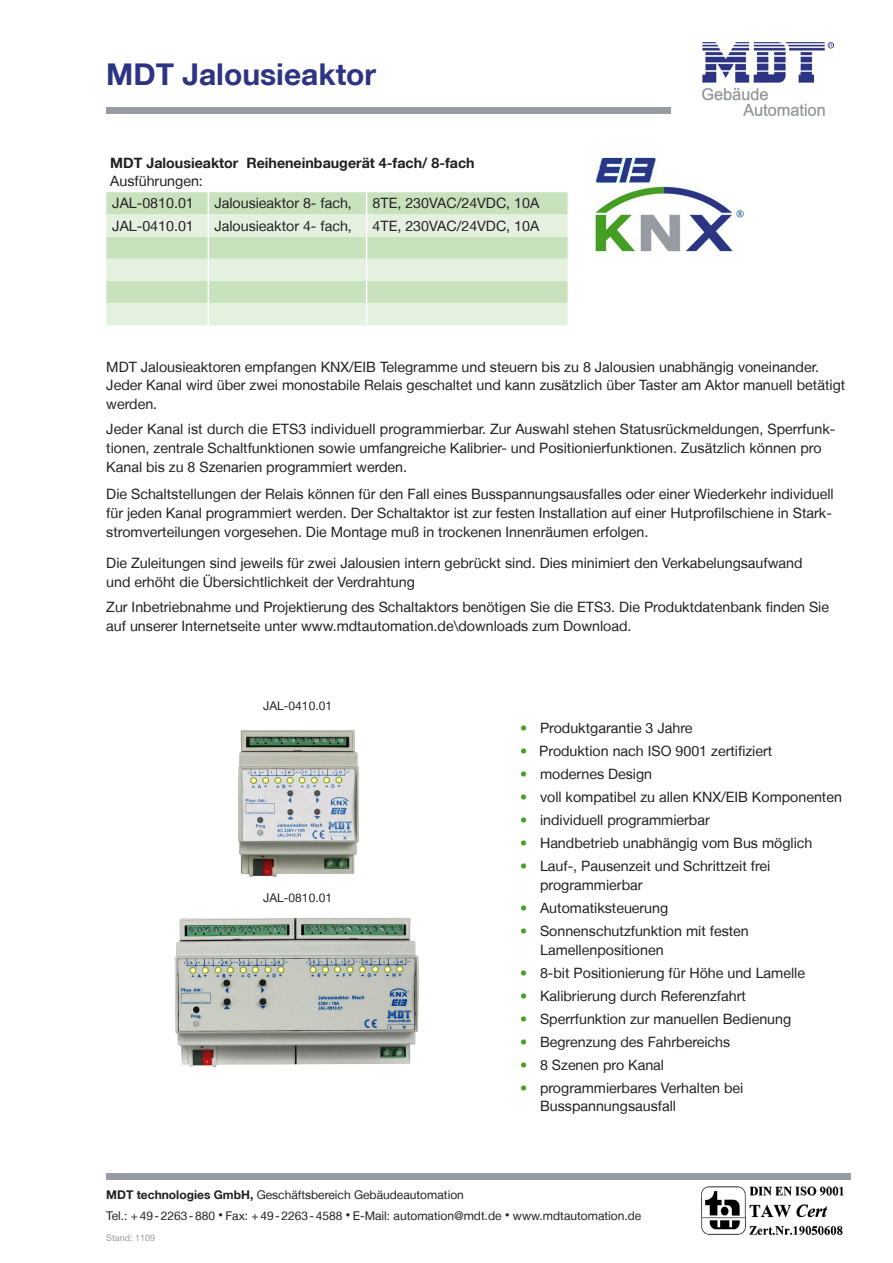
<style>
.page{position:relative;width:893px;height:1263px;background:#fff}
.page>*{position:absolute;margin:0;border:0;box-sizing:border-box;transform-origin:0 0}
.t1{font:700 30px "Helvetica Neue LT";color:#2d3484}
.t2{font:14.25px/18.8px "Helvetica Neue LT";color:#231f20}
.t3{font:700 14.25px/18.8px "Helvetica Neue LT";color:#231f20}
.td-data{font:12px/21px "Helvetica Neue LT";color:#231f20}
.t4{font:9px "Helvetica Neue LT";color:#979ca2}
.s1{font-weight:400}
.s2{color:#459f23}
.s3{font-weight:700}
.s4{font-size:9px}
</style>
<div class="page">
<img style="left:702px;top:43px;width:131px;height:73px">
<div style="left:106px;top:108px;width:564px;height:6px;background:#979ca2"></div>
<div style="left:106px;top:1174px;width:744px;height:6px;background:#979ca2"></div>
<img style="left:702px;top:1186px;width:142px;height:50px">
<img style="left:595px;top:157px;width:149px;height:95px">
<div style="left:106px;top:192px;width:462px;height:22px;background:#c7e2bd"></div>
<svg style="left:106px;top:214px;width:462px;height:111px;background:#d8ebd1"></svg>
<svg style="left:208px;top:192px;width:1px;height:133px"></svg>
<svg style="left:366px;top:192px;width:1px;height:133px"></svg>
<img style="left:238px;top:729px;width:121px;height:148px">
<img style="left:174px;top:917px;width:245px;height:151px">
<p class="t1" style="left:106px;top:56px;width:271px">MDT Jalousieaktor</p>
<p class="t3" style="left:110px;top:153px;width:366px">MDT Jalousieaktor Reiheneinbaugerät 4-fach/ 8-fach<br><span class="s1">Ausführungen:</span></p>
<p class="t2" style="left:112px;top:194px;width:83px">JAL-0810.01</p>
<p class="t2" style="left:214px;top:194px;width:139px">Jalousieaktor 8- fach,</p>
<p class="t2" style="left:373px;top:194px;width:168px">8TE, 230VAC/24VDC, 10A</p>
<p class="t2" style="left:112px;top:216px;width:83px">JAL-0410.01</p>
<p class="t2" style="left:214px;top:216px;width:139px">Jalousieaktor 4- fach,</p>
<p class="t2" style="left:373px;top:216px;width:168px">4TE, 230VAC/24VDC, 10A</p>
<p class="t2" style="left:106px;top:357px;width:740px">MDT Jalousieaktoren empfangen KNX/EIB Telegramme und steuern bis zu 8 Jalousien unabhängig voneinander.<br>Jeder Kanal wird über zwei monostabile Relais geschaltet und kann zusätzlich über Taster am Aktor manuell betätigt werden.</p>
<p class="t2" style="left:106px;top:420px;width:730px">Jeder Kanal ist durch die ETS3 individuell programmierbar. Zur Auswahl stehen Statusrückmeldungen, Sperrfunk&shy;tionen, zentrale Schaltfunktionen sowie umfangreiche Kalibrier- und Positionierfunktionen. Zusätzlich können pro<br>Kanal bis zu 8 Szenarien programmiert werden.</p>
<p class="t2" style="left:106px;top:484px;width:729px">Die Schaltstellungen der Relais können für den Fall eines Busspannungsausfalles oder einer Wiederkehr individuell für jeden Kanal programmiert werden. Der Schaltaktor ist zur festen Installation auf einer Hutprofilschiene in Stark&shy;stromverteilungen vorgesehen. Die Montage muß in trockenen Innenräumen erfolgen.</p>
<p class="t2" style="left:106px;top:553px;width:698px">Die Zuleitungen sind jeweils für zwei Jalousien intern gebrückt sind. Dies minimiert den Verkabelungsaufwand und erhöht die Übersichtlichkeit der Verdrahtung</p>
<p class="t2" style="left:106px;top:597px;width:724px">Zur Inbetriebnahme und Projektierung des Schaltaktors benötigen Sie die ETS3. Die Produktdatenbank finden Sie auf unserer Internetseite unter www.mdtautomation.de\downloads zum Download.</p>
<p class="td-data" style="left:263px;top:695px;width:70px">JAL-0410.01</p>
<p class="td-data" style="left:263px;top:887px;width:70px">JAL-0810.01</p>
<p class="t2" style="left:520px;top:718px;width:174px"><span class="s2">•</span> Produktgarantie 3 Jahre</p>
<p class="t2" style="left:520px;top:741px;width:254px"><span class="s2">•</span> Produktion nach ISO 9001 zertifiziert</p>
<p class="t2" style="left:520px;top:764px;width:133px"><span class="s2">•</span> modernes Design</p>
<p class="t2" style="left:520px;top:787px;width:323px"><span class="s2">•</span> voll kompatibel zu allen KNX/EIB Komponenten</p>
<p class="t2" style="left:520px;top:810px;width:191px"><span class="s2">•</span> individuell programmierbar</p>
<p class="t2" style="left:520px;top:833px;width:294px"><span class="s2">•</span> Handbetrieb unabhängig vom Bus möglich</p>
<p class="t2" style="left:540px;top:856px;width:232px;text-indent:-20px"><span class="s2">•</span> Lauf-, Pausenzeit und Schrittzeit frei programmierbar</p>
<p class="t2" style="left:520px;top:898px;width:150px"><span class="s2">•</span> Automatiksteuerung</p>
<p class="t2" style="left:540px;top:921px;width:210px;text-indent:-20px"><span class="s2">•</span> Sonnenschutzfunktion mit festen<br>Lamellenpositionen</p>
<p class="t2" style="left:520px;top:963px;width:286px"><span class="s2">•</span> 8-bit Positionierung für Höhe und Lamelle</p>
<p class="t2" style="left:520px;top:986px;width:227px"><span class="s2">•</span> Kalibrierung durch Referenzfahrt</p>
<p class="t2" style="left:520px;top:1009px;width:273px"><span class="s2">•</span> Sperrfunktion zur manuellen Bedienung</p>
<p class="t2" style="left:520px;top:1032px;width:212px"><span class="s2">•</span> Begrenzung des Fahrbereichs</p>
<p class="t2" style="left:520px;top:1055px;width:145px"><span class="s2">•</span> 8 Szenen pro Kanal</p>
<p class="t2" style="left:540px;top:1078px;width:205px;text-indent:-20px"><span class="s2">•</span> programmierbares Verhalten bei<br>Busspannungsausfall</p>
<p class="td-data" style="left:106px;top:1183px;width:537px"><span class="s3">MDT technologies GmbH,</span> Geschäftsbereich Gebäudeautomation<br>Tel.: +49-2263-880 <span class="s4">•</span> Fax: +49-2263-4588 <span class="s4">•</span> E-Mail: automation@mdt.de <span class="s4">•</span> www.mdtautomation.de</p>
<p class="t4" style="left:106px;top:1232px;width:50px">Stand: 1109</p>
</div>
